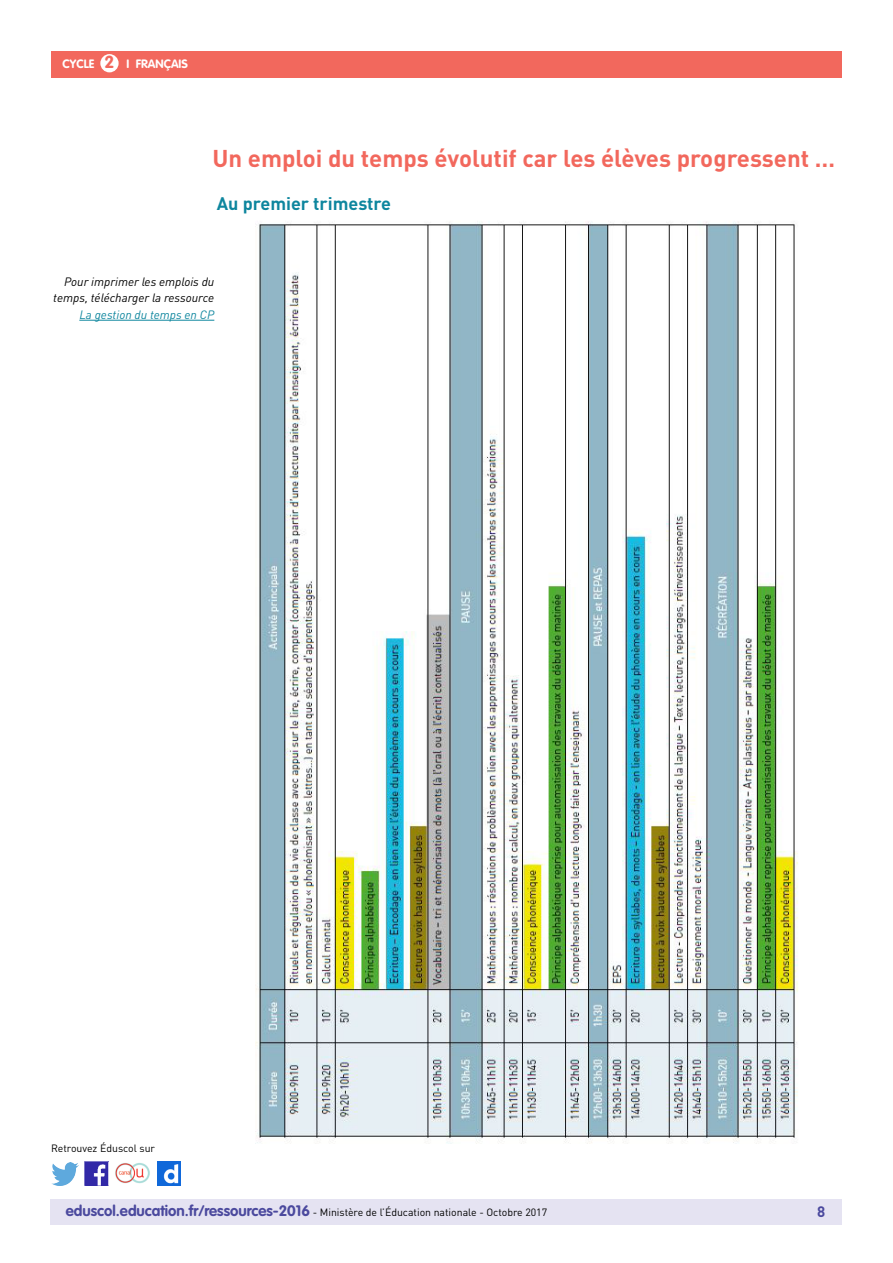
<style>
.page{position:relative;width:893px;height:1263px;background:#fff}
.page>*{position:absolute;margin:0;border:0;box-sizing:border-box;transform-origin:0 0}
._03_Titre_de_niveau{font:700 24px "DIN Pro";color:#f2685d}
._04_Titre_de_niveau{font:700 18px "DIN Pro";color:#0e869e}
.t1{font:700 17.25px "VAG Rounded Std";color:#f2685d}
.t2{font:700 15px "DIN Pro";color:#4b499e}
._07_Texte_en_marge{font:italic 12px/16.5px "DIN Pro";color:#000;text-align:right}
.t3{font:700 12px "VAG Rounded Std";color:#fff}
.t4{font:10.5px "DIN Pro";color:#000}
.s1{color:#0e869e}
.s2{font-family:"VAG Rounded Std";font-weight:700;font-size:15px;color:#4b499e}
</style>
<div class="page">
<div style="left:50px;top:1199px;width:791px;height:26px;background:#e5e3f2"></div>
<div style="left:51px;top:51px;width:791px;height:27px;background:#f2685d"></div>
<div style="left:100px;top:54px;width:19px;height:18px;background:#fff;border-radius:50%"></div>
<img style="left:85px;top:1162px;width:23px;height:23px">
<img style="left:51px;top:1163px;width:28px;height:22px">
<img style="left:158px;top:1162px;width:22px;height:23px">
<img style="left:115px;top:1163px;width:35px;height:21px">
<img style="left:255px;top:221px;width:543px;height:923px">
<hr style="left:79px;top:320px;width:135px;height:1px;background:#0e869e">
<h3 class="t1" style="left:105px;top:52px;width:11px">2</h3>
<p class="t3" style="left:63px;top:57px;width:33px">CYCLE</p>
<p class="t3" style="left:127px;top:57px;width:63px">I FRANÇAIS</p>
<p class="_03_Titre_de_niveau" style="left:213px;top:143px;width:624px">Un emploi du temps évolutif car les élèves progressent …</p>
<p class="_04_Titre_de_niveau" style="left:217px;top:192px;width:176px">Au premier trimestre</p>
<p class="_07_Texte_en_marge" style="left:53px;top:273px;width:163px">Pour imprimer les emplois du temps, télécharger la ressource<br><span class="s1">La gestion du temps en CP</span></p>
<p class="t4" style="left:51px;top:1141px;width:106px">Retrouvez Éduscol sur</p>
<p class="t4" style="left:66px;top:1205px;width:483px"><span class="s2">eduscol.education.fr/ressources-2016</span> - Ministère de l’Éducation nationale - Octobre 2017</p>
<h3 class="t2" style="left:817px;top:1201px;width:10px">8</h3>
</div>
